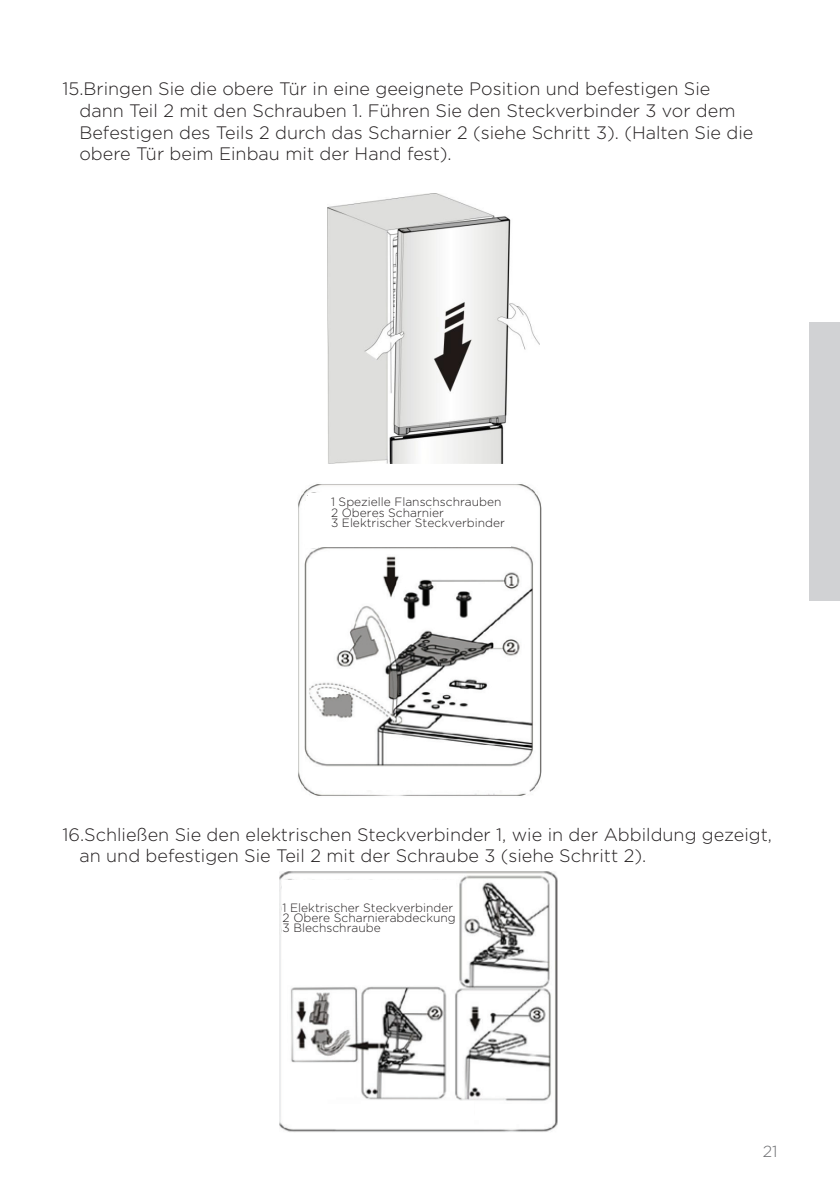
<style>
.page{position:relative;width:840px;height:1191px;background:#fff}
.page>*{position:absolute;margin:0;border:0;box-sizing:border-box;transform-origin:0 0}
.seznam{font:300 18px/21.6px "Gotham";color:#231f20}
.t1{font:300 16px "Gotham";color:#6c6d70}
.besedilo{font:300 12px "Gotham";color:#231f20}
</style>
<div class="page">
<div style="left:808px;top:322px;width:31px;height:279px;background:#d1d2d4"></div>
<img style="left:327px;top:194px;width:212px;height:269px">
<img style="left:298px;top:484px;width:244px;height:312px">
<div style="left:308px;top:492px;width:202px;height:54px;background:#fff"></div>
<div style="left:312px;top:767px;width:215px;height:22px;background:#fff"></div>
<div style="left:305px;top:502px;width:12px;height:46px;background:#fff"></div>
<svg style="left:306px;top:496px;width:2px;height:6px"></svg>
<div style="left:331px;top:496px;width:186px;height:39px;background:#fff"></div>
<img style="left:279px;top:872px;width:278px;height:260px">
<div style="left:282px;top:879px;width:173px;height:64px;background:#fff"></div>
<div style="left:361px;top:1101px;width:112px;height:24px;background:#fff"></div>
<div style="left:282px;top:902px;width:173px;height:57px;background:#fff"></div>
<p class="seznam" style="left:79px;top:78px;width:675px;text-indent:-17px">15.Bringen Sie die obere Tür in eine geeignete Position und befestigen Sie dann Teil 2 mit den Schrauben 1. Führen Sie den Steckverbinder 3 vor dem Befestigen des Teils 2 durch das Scharnier 2 (siehe Schritt 3). (Halten Sie die obere Tür beim Einbau mit der Hand fest).</p>
<p class="besedilo" style="left:331px;top:494px;width:172px">1 Spezielle Flanschschrauben</p>
<p class="besedilo" style="left:331px;top:505px;width:114px">2 Oberes Scharnier</p>
<p class="besedilo" style="left:331px;top:515px;width:175px">3 Elektrischer Steckverbinder</p>
<p class="seznam" style="left:79px;top:823px;width:693px;text-indent:-17px">16.Schließen Sie den elektrischen Steckverbinder 1, wie in der Abbildung gezeigt, an und befestigen Sie Teil 2 mit der Schraube 3 (siehe Schritt 2).</p>
<p class="besedilo" style="left:282px;top:900px;width:172px">1 Elektrischer Steckverbinder</p>
<p class="besedilo" style="left:282px;top:910px;width:174px">2 Obere Scharnierabdeckung</p>
<p class="besedilo" style="left:282px;top:920px;width:99px">3 Blechschraube</p>
<p class="t1" style="left:762px;top:1140px;width:16px">21</p>
</div>
